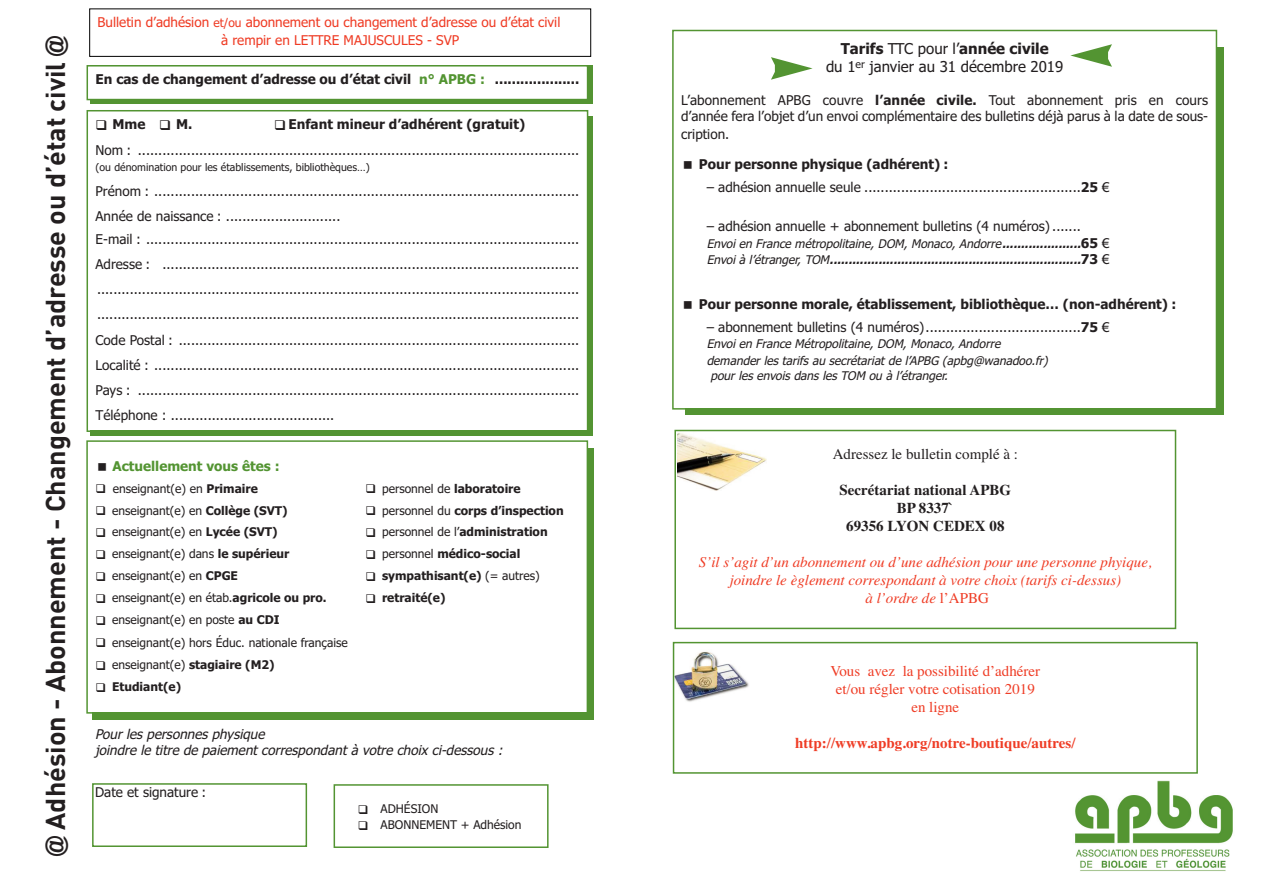
<style>
.page{position:relative;width:1263px;height:893px;background:#fff}
.page>*{position:absolute;margin:0;border:0;box-sizing:border-box;transform-origin:0 0}
.t1{font:700 27px "DIN";color:#231f20}
.t2{font:italic 15px/18px "Times";color:#ef3c25;text-align:center}
.t3{font:15px/18px "Times";color:#ef3c25;text-align:center}
.t4{font:15px/18px "Tahoma";color:#231f20;text-align:center}
.t5{font:700 15px/18px "Times";color:#231f20;text-align:center}
.t6{font:700 15px "Times";color:#ef3c25}
.t7{font:15px "Times";color:#231f20}
.t8{font:13.5px/25.2px "Tahoma";color:#231f20}
.t9{font:700 13.5px "Tahoma";color:#231f20}
.t10{font:13.5px/18px "Tahoma";color:#ef3c25}
.t11{font:italic 13.5px/16.2px "Tahoma";color:#231f20}
.t12{font:700 13.5px "Tahoma";color:#539432}
.t13{font:12px "Tahoma";color:#231f20}
.t14{font:italic 700 12px/16.2px "Tahoma";color:#231f20}
.t15{font:italic 12px/16.2px "Tahoma";color:#231f20}
.t16{font:700 12px "Tahoma";color:#231f20}
.t17{font:10.5px "Tahoma";color:#231f20}
.s1{font-family:"Arial";font-weight:900}
.s2{font-size:12px}
.s3{color:#539432}
.s4{font-weight:700}
.s5{font-weight:400}
.s6{font-style:normal;font-size:13.5px}
.s7{font-weight:400;font-style:normal;font-size:13.5px}
.s8{font-style:normal}
</style>
<div class="page">
<div style="left:92px;top:783px;width:215px;height:64px;border:2px solid #539432"></div>
<div style="left:334px;top:784px;width:215px;height:64px;border:2px solid #539432"></div>
<div style="left:92px;top:448px;width:501px;height:272px;background:#539432"></div>
<div style="left:88px;top:442px;width:499px;height:270px;background:#fff"></div>
<div style="left:86px;top:440px;width:502px;height:274px;border:2px solid #539432"></div>
<div style="left:90px;top:116px;width:503px;height:320px;background:#539432"></div>
<div style="left:88px;top:111px;width:499px;height:319px;background:#fff"></div>
<div style="left:87px;top:110px;width:501px;height:322px;border:2px solid #539432"></div>
<div style="left:90px;top:65px;width:503px;height:38px;background:#539432"></div>
<div style="left:88px;top:67px;width:499px;height:32px;background:#fff"></div>
<div style="left:87px;top:65px;width:501px;height:35px;border:2px solid #539432"></div>
<div style="left:686px;top:47px;width:538px;height:367px;background:#539432"></div>
<div style="left:674px;top:31px;width:542px;height:377px;background:#fff"></div>
<div style="left:672px;top:30px;width:545px;height:380px;border:2px solid #539432"></div>
<svg style="left:771px;top:57px;width:41px;height:23px"></svg>
<svg style="left:1070px;top:44px;width:42px;height:23px"></svg>
<img style="left:1075px;top:780px;width:158px;height:91px">
<img style="left:677px;top:433px;width:90px;height:58px">
<img style="left:676px;top:651px;width:73px;height:51px">
<div style="left:673px;top:642px;width:525px;height:132px;border:2px solid #539432"></div>
<div style="left:674px;top:430px;width:502px;height:199px;border:2px solid #539432"></div>
<div style="left:89px;top:9px;width:502px;height:48px;border:1px solid #000"></div>
<h1 class="t1" style="left:40px;top:856px;width:822px;rotate:-90deg"><span class="s1">@</span> Adhésion - Abonnement - Changement d’adresse ou d’état civil <span class="s1">@</span></h1>
<p class="t10" style="left:221px;top:13px;width:341px;text-indent:-124px">Bulletin d’adhésion <span class="s2">et/ou</span> abonnement ou changement d’adresse ou d’état civil à rempir en LETTRE MAJUSCULES - SVP</p>
<p class="t9" style="left:96px;top:72px;width:485px">En cas de changement d’adresse ou d’état civil <span class="s3">n° APBG :</span> ....................</p>
<p class="t8" style="left:96px;top:112px;width:485px;text-indent:179px">❑ <span class="s4">Enfant mineur d’adhérent (gratuit)<br></span>Nom : ............................................................................................................</p>
<p class="t17" style="left:96px;top:161px;width:276px">(ou dénomination pour les établissements, bibliothèques…)</p>
<p class="t8" style="left:96px;top:179px;width:485px">Prénom : ........................................................................................................<br>Année de naissance : ............................</p>
<p class="t8" style="left:96px;top:226px;width:485px;text-align:justify">E-mail : ..........................................................................................................<br>Adresse : ...................................................................................................... ...................................................................................................................... ......................................................................................................................<br>Code Postal : ..................................................................................................<br>Localité : ........................................................................................................<br>Pays : ............................................................................................................<br>Téléphone : ........................................</p>
<p class="t9" style="left:96px;top:117px;width:99px">❑ Mme ❑ M.</p>
<p class="t12" style="left:113px;top:458px;width:169px">Actuellement vous êtes :</p>
<p class="t13" style="left:95px;top:482px;width:164px">❑ enseignant(e) en <span class="s4">Primaire</span></p>
<p class="t13" style="left:365px;top:482px;width:157px">❑ personnel de <span class="s4">laboratoire</span></p>
<p class="t13" style="left:95px;top:503px;width:194px">❑ enseignant(e) en <span class="s4">Collège (SVT)</span></p>
<p class="t16" style="left:365px;top:503px;width:200px">❑ <span class="s5">personnel du</span> corps d’inspection</p>
<p class="t13" style="left:95px;top:525px;width:184px">❑ enseignant(e) en <span class="s4">Lycée (SVT)</span></p>
<p class="t16" style="left:365px;top:525px;width:184px">❑ <span class="s5">personnel de l’</span>administration</p>
<p class="t13" style="left:95px;top:547px;width:196px">❑ enseignant(e) dans <span class="s4">le supérieur</span></p>
<p class="t16" style="left:365px;top:547px;width:157px">❑ <span class="s5">personnel</span> médico-social</p>
<p class="t13" style="left:95px;top:569px;width:144px">❑ enseignant(e) en <span class="s4">CPGE</span></p>
<p class="t16" style="left:365px;top:569px;width:176px">❑ sympathisant(e) <span class="s5">(= autres)</span></p>
<p class="t13" style="left:95px;top:591px;width:233px">❑ enseignant(e) en étab.<span class="s4">agricole ou pro.</span></p>
<p class="t16" style="left:365px;top:591px;width:82px">❑ retraité(e)</p>
<p class="t13" style="left:95px;top:613px;width:186px">❑ enseignant(e) en poste <span class="s4">au CDI</span></p>
<p class="t13" style="left:95px;top:636px;width:254px">❑ enseignant(e) hors Éduc. nationale française</p>
<p class="t13" style="left:95px;top:658px;width:181px">❑ enseignant(e) <span class="s4">stagiaire (M2)</span></p>
<p class="t16" style="left:95px;top:680px;width:87px">❑ Etudiant(e)</p>
<p class="t11" style="left:95px;top:726px;width:412px">Pour les personnes physique<br>joindre le titre de paiement correspondant à votre choix ci-dessous :</p>
<p class="t8" style="left:95px;top:779px;width:113px">Date et signature :</p>
<p class="t13" style="left:358px;top:802px;width:82px">❑ ADHÉSION</p>
<p class="t13" style="left:358px;top:818px;width:165px">❑ ABONNEMENT + Adhésion</p>
<p class="t4" style="left:826px;top:40px;width:239px"><span class="s4">Tarifs</span> TTC pour l’<span class="s4">année civile<br></span>du 1<sup>er</sup> janvier au 31 décembre 2019</p>
<p class="t8" style="left:681px;top:92px;width:528px;line-height:16.8px;text-align:justify">L’abonnement APBG couvre <span class="s4">l’année civile.</span> Tout abonnement pris en cours d’année fera l’objet d’un envoi complémentaire des bulletins déjà parus à la date de sous&shy;cription.</p>
<p class="t9" style="left:699px;top:156px;width:251px">Pour personne physique (adhérent) :</p>
<p class="t8" style="left:707px;top:174px;width:404px">– adhésion annuelle seule .....................................................<span class="s4">25</span> €</p>
<p class="t8" style="left:707px;top:214px;width:376px">– adhésion annuelle + abonnement bulletins (4 numéros) .......</p>
<p class="t14" style="left:707px;top:235px;width:404px"><span class="s5">Envoi en France métropolitaine, DOM, Monaco, Andorre</span>.....................<span class="s6">6 5</span> <span class="s7">€<br></span><span class="s5">Envoi à l’étranger, TOM</span>...................................................................<span class="s6">73</span> <span class="s7">€</span></p>
<p class="t9" style="left:699px;top:297px;width:479px">Pour personne morale, établissement, bibliothèque… (non-adhérent) :</p>
<p class="t8" style="left:707px;top:315px;width:404px">– abonnement bulletins (4 numéros)......................................<span class="s4">75</span> €</p>
<p class="t15" style="left:707px;top:336px;width:346px">Envoi en France Métropolitaine, DOM, Monaco, Andorre demander les tarifs au secrétariat de l’APBG (apbg@wanadoo.fr)</p>
<p class="t15" style="left:710px;top:367px;width:242px">pour les envois dans les TOM ou à l’étranger.</p>
<p class="t7" style="left:833px;top:445px;width:187px">Adressez le bulletin complé à :</p>
<p class="t5" style="left:839px;top:481px;width:173px">Secrétariat national APBG<br>BP 8337`<br>69356 LYON CEDEX 08</p>
<p class="t2" style="left:699px;top:553px;width:454px">S’il s’agit d’un abonnement ou d’une adhésion pour une personne phyique, joindre le èglement correspondant à votre choix (tarifs ci-dessus)<br>à l’ordre de <span class="s8">l’APBG</span></p>
<p class="t3" style="left:830px;top:661px;width:211px">Vous avez la possibilité d’adhérer et/ou régler votre cotisation 2019 en ligne</p>
<p class="t6" style="left:795px;top:734px;width:282px">http://www.apbg.org/notre-boutique/autres/</p>
</div>
